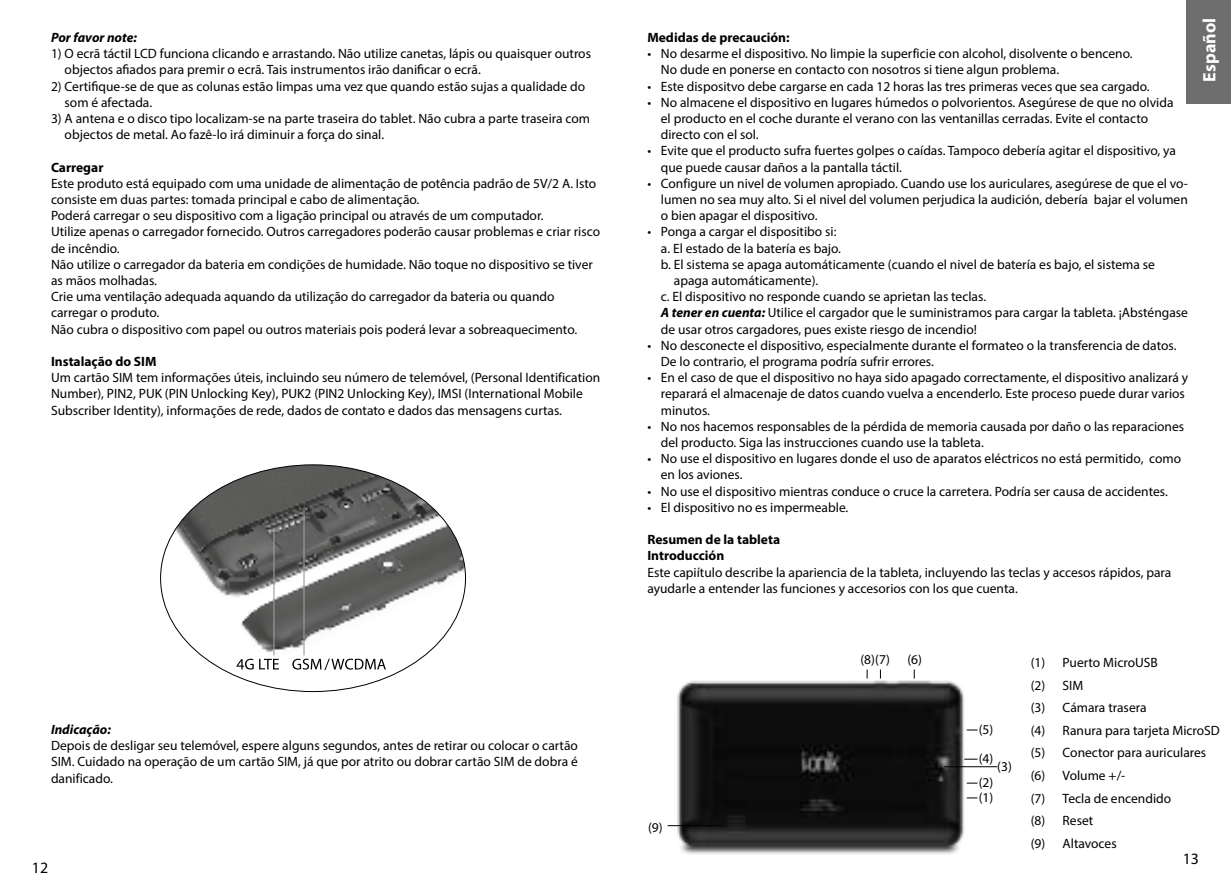
<style>
.page{position:relative;width:1231px;height:893px;background:#fff}
.page>*{position:absolute;margin:0;border:0;box-sizing:border-box;transform-origin:0 0}
.t1{font:700 18px "Myriad Pro";color:#fff}
.t2{font:15.97px "Myriad Pro";color:#000}
.t3{font:13.5px/16.2px "Myriad Pro";color:#000}
.t4{font:700 13.5px/16.2px "Myriad Pro";color:#000}
.t5{font:italic 700 13.5px "Myriad Pro";color:#000}
.s1{font-weight:700;font-style:italic}
</style>
<div class="page">
<div style="left:1186px;top:0;width:45px;height:103px;background:#6e6e6e"></div>
<img style="left:667px;top:675px;width:297px;height:180px">
<hr style="left:668px;top:825px;width:55px;height:1px;background:#000">
<svg style="left:964px;top:759px;width:14px;height:1px"></svg>
<hr style="left:944px;top:766px;width:53px;height:1px;background:#000">
<img style="left:161px;top:465px;width:304px;height:227px">
<hr style="left:273px;top:528px;width:2px;height:127px;background:#9c9c9c">
<hr style="left:303px;top:510px;width:2px;height:145px;background:#9c9c9c">
<svg style="left:237px;top:659px;width:42px;height:10px"></svg>
<svg style="left:292px;top:659px;width:94px;height:11px"></svg>
<p class="t5" style="left:51px;top:32px;width:88px">Por favor note:</p>
<p class="t3" style="left:65px;top:46px;width:528px;text-indent:-14px">1) O ecrã táctil LCD funciona clicando e arrastando. Não utilize canetas, lápis ou quaisquer outros objectos afiados para premir o ecrã. Tais instrumentos irão danificar o ecrã.</p>
<p class="t3" style="left:65px;top:78px;width:522px;text-indent:-14px">2) Certifique-se de que as colunas estão limpas uma vez que quando estão sujas a qualidade do som é afectada.</p>
<p class="t3" style="left:65px;top:111px;width:527px;text-indent:-14px">3) A antena e o disco tipo localizam-se na parte traseira do tablet. Não cubra a parte traseira com objectos de metal. Ao fazê-lo irá diminuir a força do sinal.</p>
<p class="t4" style="left:51px;top:159px;width:54px">Carregar</p>
<p class="t3" style="left:51px;top:176px;width:551px">Este produto está equipado com uma unidade de alimentação de potência padrão de 5V/2 A. Isto consiste em duas partes: tomada principal e cabo de alimentação.<br>Poderá carregar o seu dispositivo com a ligação principal ou através de um computador.<br>Utilize apenas o carregador fornecido. Outros carregadores poderão causar problemas e criar risco de incêndio.<br>Não utilize o carregador da bateria em condições de humidade. Não toque no dispositivo se tiver as mãos molhadas.<br>Crie uma ventilação adequada aquando da utilização do carregador da bateria ou quando carregar o produto.<br>Não cubra o dispositivo com papel ou outros materiais pois poderá levar a sobreaquecimento.</p>
<p class="t4" style="left:51px;top:354px;width:107px">Instalação do SIM</p>
<p class="t3" style="left:51px;top:370px;width:551px">Um cartão SIM tem informações úteis, incluindo seu número de telemóvel, (Personal Identification<br>Number), PIN2, PUK (PIN Unlocking Key), PUK2 (PIN2 Unlocking Key), IMSI (International Mobile<br>Subscriber Identity), informações de rede, dados de contato e dados das mensagens curtas.</p>
<p class="t5" style="left:51px;top:724px;width:61px">Indicação:</p>
<p class="t3" style="left:51px;top:738px;width:528px;text-align:justify">Depois de desligar seu telemóvel, espere alguns segundos, antes de retirar ou colocar o cartão SIM. Cuidado na operação de um cartão SIM, já que por atrito ou dobrar cartão SIM de dobra é danificado.</p>
<p class="t2" style="left:32px;top:860px;width:18px">12</p>
<p class="t4" style="left:647px;top:30px;width:144px">Medidas de precaución:</p>
<p class="t3" style="left:661px;top:46px;width:473px;text-indent:-14px">• No desarme el dispositivo. No limpie la superficie con alcohol, disolvente o benceno.<br>No dude en ponerse en contacto con nosotros si tiene algun problema.</p>
<p class="t3" style="left:647px;top:78px;width:504px">• Este dispositvo debe cargarse en cada 12 horas las tres primeras veces que sea cargado.</p>
<p class="t3" style="left:661px;top:95px;width:514px;text-indent:-14px">• No almacene el dispositivo en lugares húmedos o polvorientos. Asegúrese de que no olvida el producto en el coche durante el verano con las ventanillas cerradas. Evite el contacto directo con el sol.</p>
<p class="t3" style="left:661px;top:143px;width:517px;text-indent:-14px">• Evite que el producto sufra fuertes golpes o caídas. Tampoco debería agitar el dispositivo, ya que puede causar daños a la pantalla táctil.</p>
<p class="t3" style="left:661px;top:176px;width:529px;text-align:justify;text-indent:-14px">• Configure un nivel de volumen apropiado. Cuando use los auriculares, asegúrese de que el vo&shy;lumen no sea muy alto. Si el nivel del volumen perjudica la audición, debería bajar el volumen o bien apagar el dispositivo.</p>
<p class="t3" style="left:647px;top:224px;width:191px">• Ponga a cargar el dispositibo si:</p>
<p class="t3" style="left:661px;top:240px;width:182px">a. El estado de la batería es bajo.</p>
<p class="t3" style="left:661px;top:257px;width:496px">b. El sistema se apaga automáticamente (cuando el nivel de batería es bajo, el sistema se</p>
<p class="t3" style="left:674px;top:273px;width:146px">apaga automáticamente).</p>
<p class="t3" style="left:661px;top:289px;width:327px">c. El dispositivo no responde cuando se aprietan las teclas.</p>
<p class="t3" style="left:661px;top:305px;width:529px"><span class="s1">A tener en cuenta:</span> Utilice el cargador que le suministramos para cargar la tableta. ¡Absténgase</p>
<p class="t3" style="left:661px;top:321px;width:317px">de usar otros cargadores, pues existe riesgo de incendio!</p>
<p class="t3" style="left:661px;top:338px;width:517px;text-indent:-14px">• No desconecte el dispositivo, especialmente durante el formateo o la transferencia de datos.<br>De lo contrario, el programa podría sufrir errores.</p>
<p class="t3" style="left:661px;top:370px;width:529px;text-indent:-14px">• En el caso de que el dispositivo no haya sido apagado correctamente, el dispositivo analizará y reparará el almacenaje de datos cuando vuelva a encenderlo. Este proceso puede durar varios minutos.</p>
<p class="t3" style="left:661px;top:419px;width:525px;text-indent:-14px">• No nos hacemos responsables de la pérdida de memoria causada por daño o las reparaciones del producto. Siga las instrucciones cuando use la tableta.</p>
<p class="t3" style="left:661px;top:451px;width:522px;text-indent:-14px">• No use el dispositivo en lugares donde el uso de aparatos eléctricos no está permitido, como en los aviones.</p>
<p class="t3" style="left:647px;top:483px;width:522px">• No use el dispositivo mientras conduce o cruce la carretera. Podría ser causa de accidentes.</p>
<p class="t3" style="left:647px;top:500px;width:203px">• El dispositivo no es impermeable.</p>
<p class="t4" style="left:647px;top:532px;width:134px">Resumen de la tableta<br>Introducción</p>
<p class="t3" style="left:647px;top:564px;width:526px">Este capiítulo describe la apariencia de la tableta, incluyendo las teclas y accesos rápidos, para ayudarle a entender las funciones y accesorios con los que cuenta.</p>
<h1 class="t1" style="left:1200px;top:82px;width:65px;rotate:-90deg">Español</h1>
<p class="t3" style="left:648px;top:820px;width:16px">(9)</p>
<p class="t3" style="left:860px;top:652px;width:31px">(8)(7)</p>
<p class="t3" style="left:907px;top:652px;width:16px">(6)</p>
<p class="t3" style="left:979px;top:722px;width:16px">(5)</p>
<p class="t3" style="left:979px;top:751px;width:16px">(4)</p>
<p class="t3" style="left:997px;top:758px;width:16px">(3)</p>
<p class="t3" style="left:979px;top:775px;width:16px">(2)</p>
<p class="t3" style="left:979px;top:789px;width:16px">(1)</p>
<p class="t3" style="left:1031px;top:652px;width:191px;line-height:22.5px">(1) Puerto MicroUSB<br>(2) SIM<br>(3) Cámara trasera<br>(4) Ranura para tarjeta MicroSD (5) Conector para auriculares (6) Volume +/-<br>(7) Tecla de encendido<br>(8) Reset<br>(9) Altavoces</p>
<p class="t2" style="left:1183px;top:851px;width:18px">13</p>
</div>
